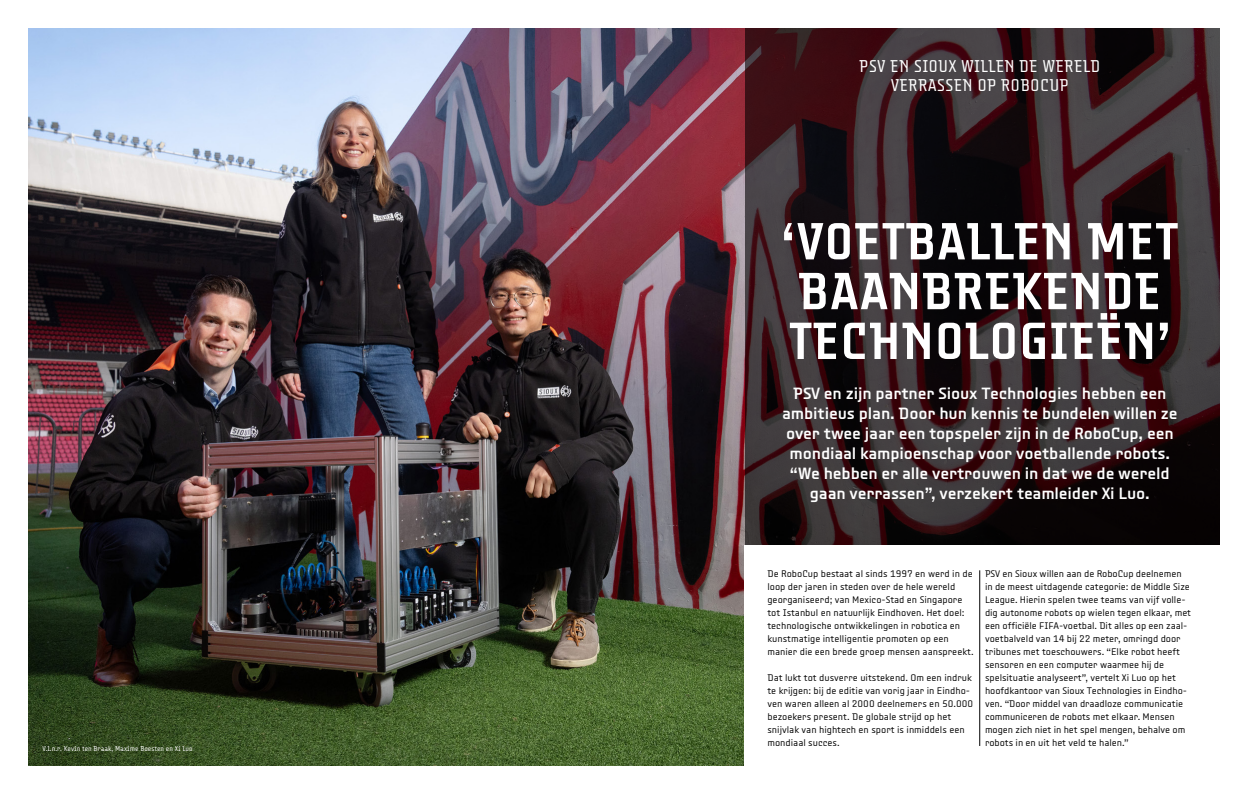
<style>
.page{position:relative;width:1248px;height:794px;background:#fff}
.page>*{position:absolute;margin:0;border:0;box-sizing:border-box;transform-origin:0 0}
.t1{font:700 51.9px/49.8px "PSV Sans";color:#fff}
.t2{font:17px/19px "PSV Sans";letter-spacing:.01em;color:#fff;text-align:center}
.t3{font:700 16.2px/20px "PSV Text";letter-spacing:-.01em;color:#fff;text-align:center}
.t4{font:9.5px/13px "PSV Text";letter-spacing:-.005em;color:#000}
.t5{font:7px "PSV Sans";color:#fff}
</style>
<div class="page">
<img style="left:28px;top:28px;width:716px;height:737px">
<svg style="left:744px;top:28px;width:475px;height:517px;background:#2f2023"></svg>
<hr style="left:979px;top:570px;width:1px;height:176px;background:#000">
<p class="t5" style="left:42px;top:744px;width:152px">V.l.n.r. Kevin ten Braak, Maxime Boesten en Xi Luo</p>
<h2 class="t2" style="left:859px;top:56px;width:242px">PSV EN SIOUX WILLEN DE WERELD<br>VERRASSEN OP ROBOCUP</h2>
<h1 class="t1" style="left:780px;top:214px;width:399px">‘VOETBALLEN MET<br>BAANBREKENDE<br>TECHNOLOGIEËN’</h1>
<p class="t3" style="left:782px;top:382px;width:397px">PSV en zijn partner Sioux Technologies hebben een ambitieus plan. Door hun kennis te bundelen willen ze over twee jaar een topspeler zijn in de RoboCup, een mondiaal kampioenschap voor voetballende robots. “We hebben er alle vertrouwen in dat we de wereld gaan verrassen”, verzekert teamleider Xi Luo.</p>
<p class="t4" style="left:767px;top:567px;width:208px">De RoboCup bestaat al sinds 1997 en werd in de loop der jaren in steden over de hele wereld georganiseerd; van Mexico-Stad en Singapore tot Istanbul en natuurlijk Eindhoven. Het doel: technologische ontwikkelingen in robotica en kunstmatige intelligentie promoten op een manier die een brede groep mensen aanspreekt.</p>
<p class="t4" style="left:767px;top:671px;width:207px">Dat lukt tot dusverre uitstekend. Om een indruk te krijgen: bij de editie van vorig jaar in Eindho&shy;ven waren alleen al 2000 deelnemers en 50.000 bezoekers present. De globale strijd op het snijvlak van hightech en sport is inmiddels een mondiaal succes.</p>
<p class="t4" style="left:984px;top:567px;width:208px">PSV en Sioux willen aan de RoboCup deelnemen in de meest uitdagende categorie: de Middle Size League. Hierin spelen twee teams van vijf volle&shy;dig autonome robots op wielen tegen elkaar, met een officiële FIFA-voetbal. Dit alles op een zaal&shy;voetbalveld van 14 bij 22 meter, omringd door tribunes met toeschouwers. “Elke robot heeft sensoren en een computer waarmee hij de spelsituatie analyseert”, vertelt Xi Luo op het hoofdkantoor van Sioux Technologies in Eindho&shy;ven. “Door middel van draadloze communicatie communiceren de robots met elkaar. Mensen mogen zich niet in het spel mengen, behalve om robots in en uit het veld te halen.”</p>
</div>
